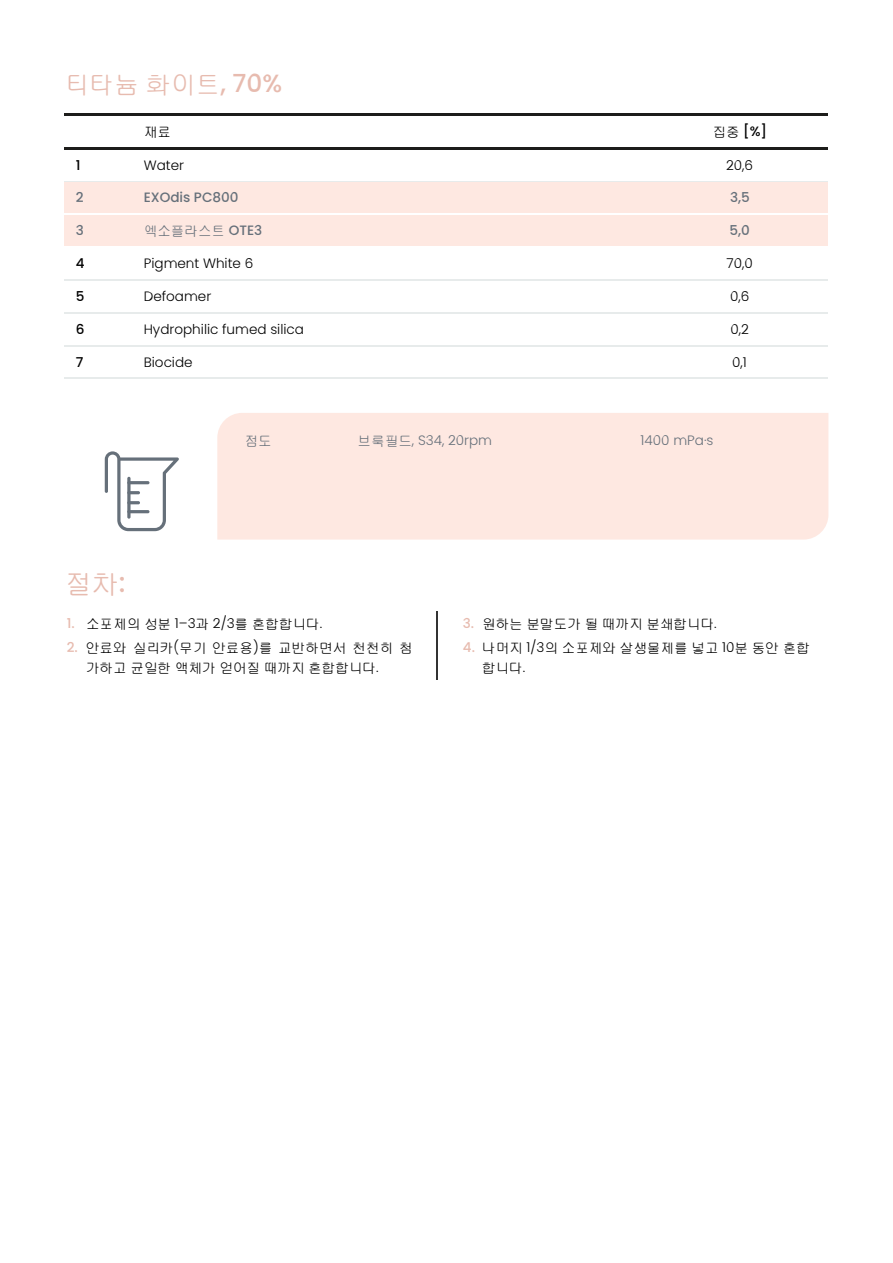
<style>
.page{position:relative;width:893px;height:1263px;background:#fff}
.page>*{position:absolute;margin:0;border:0;box-sizing:border-box;transform-origin:0 0}
.t1{font:27.15px "Baekmuk Gulim";color:#e7bbaf}
.t2{font:24.9px "Baekmuk Gulim";letter-spacing:.01em;color:#e7bbaf}
.t3{font:13.5px/20.4px "Baekmuk Gulim";letter-spacing:.01em;color:#000}
.t4{font:13.5px "Light Poppins";letter-spacing:.005em;color:#000}
.t5{font:13.5px "Light Poppins";letter-spacing:.005em;color:#66707a}
.t6{font:500 13.5px "Poppins";letter-spacing:.005em;color:#66707a}
.t7{font:13.5px "Baekmuk Gulim";letter-spacing:.01em;color:#66707a}
.t8{font:500 13.5px "Poppins";color:#000}
.s1{font-family:"Medium Poppins"}
.s2{font-family:"Baekmuk Gulim";font-weight:400}
.s3{font-family:"Poppins";font-weight:500}
.s4{font-family:"Baekmuk Gulim"}
.s5{font-family:"Poppins";font-weight:500;color:#e7bbaf}
.s6{font-family:"Light Poppins"}
</style>
<div class="page">
<hr style="left:64px;top:113px;width:764px;height:2px;background:#1d1d1b">
<hr style="left:64px;top:147px;width:764px;height:2px;background:#1d1d1b">
<hr style="left:64px;top:181px;width:764px;height:1px;background:#e7ebeb">
<div style="left:64px;top:182px;width:764px;height:33px;background:#fee8e1"></div>
<hr style="left:64px;top:214px;width:764px;height:1px;background:#fff">
<div style="left:64px;top:215px;width:764px;height:33px;background:#fee8e1"></div>
<hr style="left:64px;top:247px;width:764px;height:1px;background:#fff">
<hr style="left:64px;top:279px;width:764px;height:2px;background:#e7ebeb">
<hr style="left:64px;top:312px;width:764px;height:1px;background:#e7ebeb">
<hr style="left:64px;top:345px;width:764px;height:1px;background:#e7ebeb">
<hr style="left:64px;top:378px;width:764px;height:1px;background:#e7ebeb">
<div style="left:217px;top:413px;width:611px;height:127px;background:#fee8e1"></div>
<hr style="left:437px;top:611px;width:1px;height:69px;background:#333">
<svg style="left:105px;top:451px;width:74px;height:80px"></svg>
<hr style="left:127px;top:481px;width:22px;height:3px;background:#66707a;border-radius:2px">
<h2 class="t2" style="left:64px;top:72px;width:219px">티타늄 화이트<span class="s1">, 70%</span></h2>
<p class="t3" style="left:144px;top:122px;width:29px">재료</p>
<p class="t8" style="left:712px;top:122px;width:56px"><span class="s2">집중</span> [%]</p>
<p class="t8" style="left:76px;top:156px;width:6px">1</p>
<p class="t4" style="left:144px;top:156px;width:42px">Water</p>
<p class="t4" style="left:726px;top:156px;width:28px">20,6</p>
<p class="t6" style="left:76px;top:188px;width:9px">2</p>
<p class="t6" style="left:144px;top:188px;width:96px">EXOdis PC800</p>
<p class="t6" style="left:730px;top:188px;width:21px">3,5</p>
<p class="t6" style="left:76px;top:221px;width:9px">3</p>
<p class="t7" style="left:144px;top:224px;width:120px">엑소플라스트 <span class="s3">OTE3</span></p>
<p class="t6" style="left:729px;top:221px;width:22px">5,0</p>
<p class="t8" style="left:76px;top:254px;width:10px">4</p>
<p class="t4" style="left:144px;top:254px;width:111px">Pigment White 6</p>
<p class="t4" style="left:726px;top:254px;width:28px">70,0</p>
<p class="t8" style="left:76px;top:287px;width:10px">5</p>
<p class="t4" style="left:144px;top:287px;width:69px">Defoamer</p>
<p class="t4" style="left:730px;top:287px;width:21px">0,6</p>
<p class="t8" style="left:76px;top:320px;width:10px">6</p>
<p class="t4" style="left:144px;top:320px;width:162px">Hydrophilic fumed silica</p>
<p class="t4" style="left:730px;top:320px;width:20px">0,2</p>
<p class="t8" style="left:76px;top:352px;width:9px">7</p>
<p class="t4" style="left:144px;top:352px;width:50px">Biocide</p>
<p class="t4" style="left:732px;top:352px;width:16px">0,1</p>
<p class="t7" style="left:244px;top:434px;width:29px">점도</p>
<p class="t5" style="left:357px;top:430px;width:136px"><span class="s4">브룩필드</span>, S34, 20rpm</p>
<p class="t5" style="left:640px;top:430px;width:74px">1400 mPa·s</p>
<h1 class="t1" style="left:64px;top:570px;width:62px">절차<span class="s3">:</span></h1>
<p class="t3" style="left:67px;top:614px;width:257px"><span class="s5">1.</span> 소포제의 성분 <span class="s6">1–3</span>과 <span class="s6">2/3</span>를 혼합합니다<span class="s6">.</span></p>
<p class="t3" style="left:86px;top:637px;width:328px;text-indent:-19px"><span class="s5">2.</span> 안료와 실리카<span class="s6">(</span>무기 안료용<span class="s6">)</span>를 교반하면서 천천히 첨 가하고 균일한 액체가 얻어질 때까지 혼합합니다<span class="s6">.</span></p>
<p class="t3" style="left:463px;top:614px;width:255px"><span class="s5">3.</span> 원하는 분말도가 될 때까지 분쇄합니다<span class="s6">.</span></p>
<p class="t3" style="left:482px;top:637px;width:329px;text-indent:-19px"><span class="s5">4.</span> 나머지 <span class="s6">1/3</span>의 소포제와 살생물제를 넣고 <span class="s6">10</span>분 동안 혼합 합니다<span class="s6">.</span></p>
</div>
